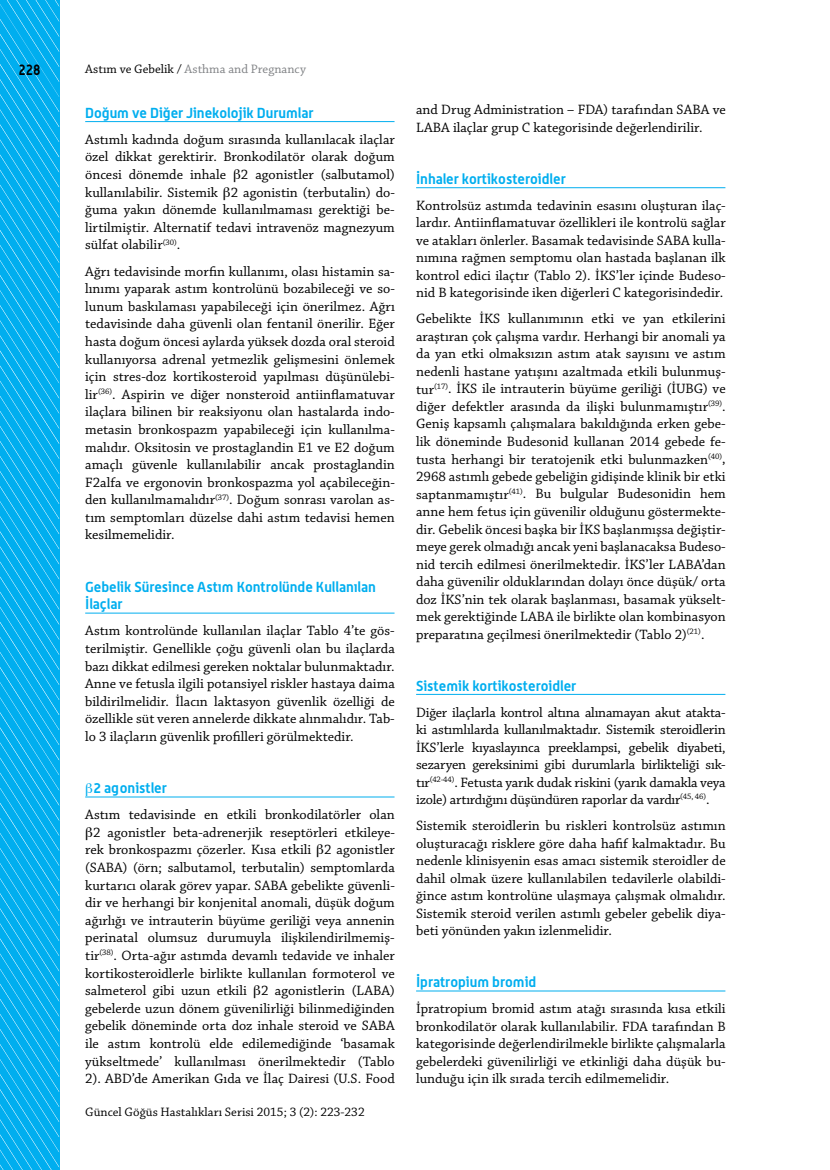
<style>
.page{position:relative;width:830px;height:1170px;background:#fff}
.page>*{position:absolute;margin:0;border:0;box-sizing:border-box;transform-origin:0 0}
.t1{font:700 15px "Alwyn";color:#000;scale:.85 1}
.t2{font:14.25px/17.5px "Chaparral Pro";color:#000;text-align:justify}
.t3{font:700 14.25px/17.5px "Alwyn";color:#00aeef}
.t4{font:12.9px "Chaparral Pro";color:#000}
.t5{font:12.9px "Chaparral Pro";color:#808285}
.s1{color:#000}
</style>
<div class="page">
<hr style="left:85px;top:121px;width:309px;height:1px;background:#00aeef">
<hr style="left:85px;top:612px;width:309px;height:1px;background:#00aeef">
<hr style="left:85px;top:796px;width:309px;height:1px;background:#00aeef">
<hr style="left:416px;top:187px;width:309px;height:1px;background:#00aeef">
<hr style="left:416px;top:694px;width:309px;height:1px;background:#00aeef">
<hr style="left:416px;top:990px;width:309px;height:1px;background:#00aeef">
<svg style="left:0;top:0;width:59px;height:1169px;background:#0eb2ef"></svg>
<p class="t1" style="left:18px;top:61px;width:28px">228</p>
<p class="t5" style="left:85px;top:62px;width:222px"><span class="s1">Astım ve Gebelik /</span> Asthma and Pregnancy</p>
<p class="t3" style="left:85px;top:103px;width:230px">Doğum ve Diğer Jinekolojik Durumlar</p>
<p class="t2" style="left:85px;top:131px;width:311px">Astımlı kadında doğum sırasında kullanılacak ilaçlar özel dikkat gerektirir. Bronkodilatör olarak doğum öncesi dönemde inhale 2 agonistler (salbutamol) kullanılabilir. Sistemik 2 agonistin (terbutalin) do&shy;ğuma yakın dönemde kullanılmaması gerektiği be&shy;lirtilmiştir. Alternatif tedavi intravenöz magnezyum sülfat olabilir<sup>(30)</sup>.</p>
<p class="t2" style="left:85px;top:263px;width:311px">Ağrı tedavisinde morfin kullanımı, olası histamin sa&shy;lınımı yaparak astım kontrolünü bozabileceği ve so&shy;lunum baskılaması yapabileceği için önerilmez. Ağrı tedavisinde daha güvenli olan fentanil önerilir. Eğer hasta doğum öncesi aylarda yüksek dozda oral steroid kullanıyorsa adrenal yetmezlik gelişmesini önlemek için stres-doz kortikosteroid yapılması düşünülebi&shy;lir<sup>(36)</sup>. Aspirin ve diğer nonsteroid antiinflamatuvar ilaçlara bilinen bir reaksiyonu olan hastalarda indo&shy;metasin bronkospazm yapabileceği için kullanılma&shy;malıdır. Oksitosin ve prostaglandin E1 ve E2 doğum amaçlı güvenle kullanılabilir ancak prostaglandin F2alfa ve ergonovin bronkospazma yol açabileceğin&shy;den kullanılmamalıdır<sup>(37)</sup>. Doğum sonrası varolan as&shy;tım semptomları düzelse dahi astım tedavisi hemen kesilmemelidir.</p>
<p class="t3" style="left:85px;top:577px;width:292px">Gebelik Süresince Astım Kontrolünde Kullanılan<br>İlaçlar</p>
<p class="t2" style="left:85px;top:622px;width:311px">Astım kontrolünde kullanılan ilaçlar Tablo 4’te gös&shy;terilmiştir. Genellikle çoğu güvenli olan bu ilaçlarda bazı dikkat edilmesi gereken noktalar bulunmaktadır.<br>Anne ve fetusla ilgili potansiyel riskler hastaya daima bildirilmelidir. İlacın laktasyon güvenlik özelliği de özellikle süt veren annelerde dikkate alınmalıdır. Tab&shy;lo 3 ilaçların güvenlik profilleri görülmektedir.</p>
<p class="t3" style="left:93px;top:778px;width:75px">2 agonistler</p>
<p class="t2" style="left:85px;top:806px;width:311px;text-align:center">Astım tedavisinde en etkili bronkodilatörler olan 2 agonistler beta-adrenerjik reseptörleri etkileye&shy;rek bronkospazmı çözerler. Kısa etkili 2 agonistler (SABA) (örn; salbutamol, terbutalin) semptomlarda kurtarıcı olarak görev yapar. SABA gebelikte güvenli&shy;dir ve herhangi bir konjenital anomali, düşük doğum ağırlığı ve intrauterin büyüme geriliği veya annenin perinatal olumsuz durumuyla ilişkilendirilmemiş&shy;tir<sup>(38)</sup>. Orta-ağır astımda devamlı tedavide ve inhaler kortikosteroidlerle birlikte kullanılan formoterol ve salmeterol gibi uzun etkili 2 agonistlerin (LABA) gebelerde uzun dönem güvenilirliği bilinmediğinden gebelik döneminde orta doz inhale steroid ve SABA ile astım kontrolü elde edilemediğinde ‘basamak yükseltmede’ kullanılması önerilmektedir (Tablo 2). ABD’de Amerikan Gıda ve İlaç Dairesi (U.S. Food</p>
<p class="t4" style="left:85px;top:1104px;width:281px">Güncel Göğüs Hastalıkları Serisi 2015; 3 (2): 223-232</p>
<p class="t2" style="left:416px;top:102px;width:311px">and Drug Administration – FDA) tarafından SABA ve<br>LABA ilaçlar grup C kategorisinde değerlendirilir.</p>
<p class="t3" style="left:416px;top:170px;width:151px">İnhaler kortikosteroidler</p>
<p class="t2" style="left:416px;top:197px;width:311px">Kontrolsüz astımda tedavinin esasını oluşturan ilaç&shy;lardır. Antiinflamatuvar özellikleri ile kontrolü sağlar ve atakları önlerler. Basamak tedavisinde SABA kulla&shy;nımına rağmen semptomu olan hastada başlanan ilk kontrol edici ilaçtır (Tablo 2). İKS’ler içinde Budeso&shy;nid B kategorisinde iken diğerleri C kategorisindedir.</p>
<p class="t2" style="left:416px;top:311px;width:311px">Gebelikte İKS kullanımının etki ve yan etkilerini araştıran çok çalışma vardır. Herhangi bir anomali ya da yan etki olmaksızın astım atak sayısını ve astım nedenli hastane yatışını azaltmada etkili bulunmuş&shy;tur<sup>(17)</sup>. İKS ile intrauterin büyüme geriliği (İUBG) ve diğer defektler arasında da ilişki bulunmamıştır<sup>(39)</sup>.<br>Geniş kapsamlı çalışmalara bakıldığında erken gebe&shy;lik döneminde Budesonid kullanan 2014 gebede fe&shy;tusta herhangi bir teratojenik etki bulunmazken<sup>(40)</sup>, 2968 astımlı gebede gebeliğin gidişinde klinik bir etki saptanmamıştır<sup>(41)</sup>. Bu bulgular Budesonidin hem anne hem fetus için güvenilir olduğunu göstermekte&shy;dir. Gebelik öncesi başka bir İKS başlanmışsa değiştir&shy;meye gerek olmadığı ancak yeni başlanacaksa Budeso&shy;nid tercih edilmesi önerilmektedir. İKS’ler LABA’dan daha güvenilir olduklarından dolayı önce düşük/ orta doz İKS’nin tek olarak başlanması, basamak yükselt&shy;mek gerektiğinde LABA ile birlikte olan kombinasyon preparatına geçilmesi önerilmektedir (Tablo 2)<sup>(21)</sup>.</p>
<p class="t3" style="left:416px;top:676px;width:162px">Sistemik kortikosteroidler</p>
<p class="t2" style="left:416px;top:703px;width:311px">Diğer ilaçlarla kontrol altına alınamayan akut atakta&shy;ki astımlılarda kullanılmaktadır. Sistemik steroidlerin İKS’lerle kıyaslayınca preeklampsi, gebelik diyabeti, sezaryen gereksinimi gibi durumlarla birlikteliği sık&shy;tır<sup>(42-44)</sup>. Fetusta yarık dudak riskini (yarık damakla veya izole) artırdığını düşündüren raporlar da vardır<sup>(45,</sup> <sup>46)</sup>.</p>
<p class="t2" style="left:416px;top:817px;width:311px">Sistemik steroidlerin bu riskleri kontrolsüz astımın oluşturacağı risklere göre daha hafif kalmaktadır. Bu nedenle klinisyenin esas amacı sistemik steroidler de dahil olmak üzere kullanılabilen tedavilerle olabildi&shy;ğince astım kontrolüne ulaşmaya çalışmak olmalıdır.<br>Sistemik steroid verilen astımlı gebeler gebelik diya&shy;beti yönünden yakın izlenmelidir.</p>
<p class="t3" style="left:416px;top:972px;width:122px">İpratropium bromid</p>
<p class="t2" style="left:416px;top:1000px;width:311px">İpratropium bromid astım atağı sırasında kısa etkili bronkodilatör olarak kullanılabilir. FDA tarafından B kategorisinde değerlendirilmekle birlikte çalışmalarla gebelerdeki güvenilirliği ve etkinliği daha düşük bu&shy;lunduğu için ilk sırada tercih edilmemelidir.</p>
</div>
